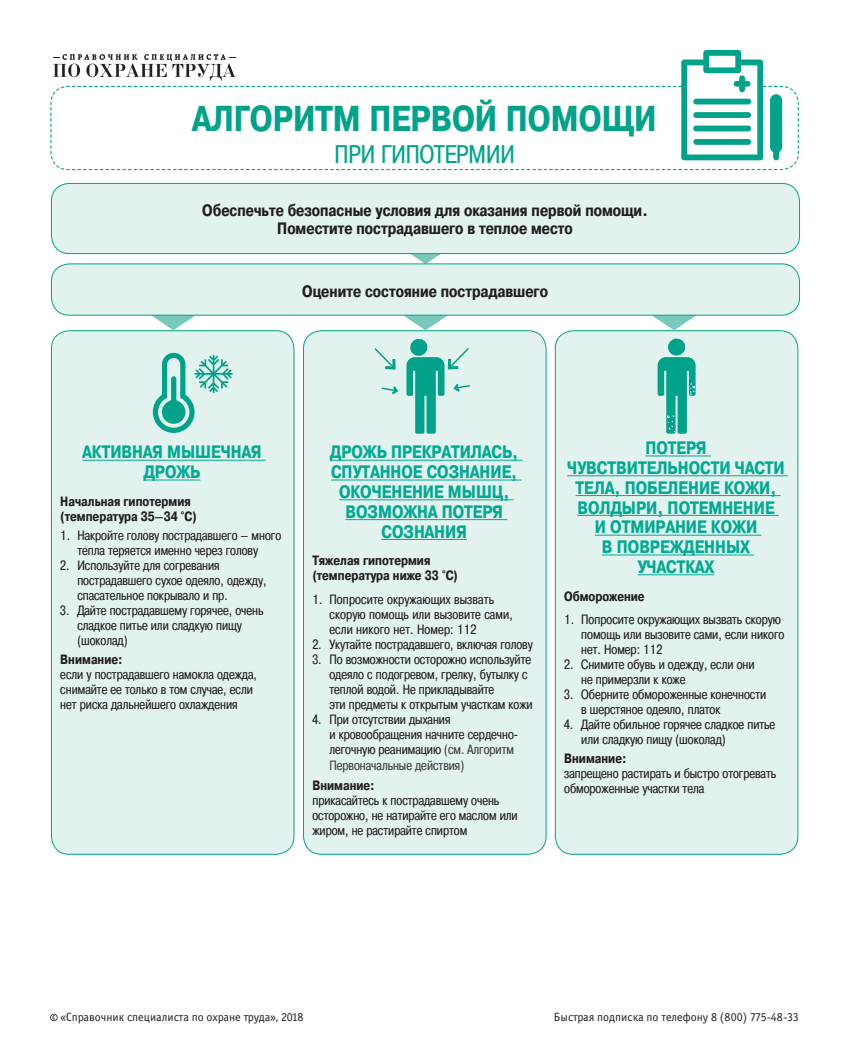
<style>
.page{position:relative;width:851px;height:1063px;background:#fff}
.page>*{position:absolute;margin:0;border:0;box-sizing:border-box;transform-origin:0 0}
.t1{font:700 36px "Pragmatica Cond C";color:#00a38a}
.t2{font:25.5px "Pragmatica Cond C";color:#00a38a}
.t3{font:700 18px/19.8px "Pragmatica Cond C";color:#00aa93;text-align:center}
.t4{font:700 16.5px/18.8px "Pragmatica Cond C";color:#231f20;text-align:center}
.t5{font:13.5px/15px "Pragmatica Cond C";color:#231f20}
.t6{font:700 13.5px/15px "Pragmatica Cond C";color:#231f20}
.t7{font:13.5px "Pragmatica Cond C";color:#3e3e3f}
.t8{font:12px "Officina Sans Book C";color:#231f20}
.t9{font:9px "Text Book C";letter-spacing:.045em;color:#231f20}
.s1{color:#3e3e3f}
.s2{font-family:"Century Schlbk Cyr";font-size:16.5px}
</style>
<div class="page">
<svg style="left:395px;top:254px;width:60px;height:10px"></svg>
<svg style="left:152px;top:316px;width:42px;height:14px"></svg>
<svg style="left:653px;top:316px;width:42px;height:14px"></svg>
<svg style="left:404px;top:316px;width:43px;height:14px"></svg>
<svg style="left:50px;top:1014px;width:8px;height:7px"></svg>
<div style="left:51px;top:183px;width:748px;height:71px;background:#e2f2ef;border-radius:18px"></div>
<div style="left:51px;top:183px;width:748px;height:71px;border:1px solid #00a38a;border-radius:18px"></div>
<div style="left:51px;top:264px;width:748px;height:51px;background:#e2f2ef;border-radius:18px"></div>
<div style="left:51px;top:264px;width:748px;height:52px;border:1px solid #00a38a;border-radius:18px"></div>
<div style="left:51px;top:331px;width:243px;height:523px;background:#e2f2ef;border-radius:18px"></div>
<hr style="left:83px;top:460px;width:183px;height:1px;background:#00aa93">
<hr style="left:144px;top:480px;width:56px;height:1px;background:#00aa93">
<div style="left:51px;top:330px;width:243px;height:525px;border:1px solid #00a38a;border-radius:18px"></div>
<div style="left:303px;top:331px;width:243px;height:523px;background:#e2f2ef;border-radius:18px"></div>
<hr style="left:330px;top:460px;width:192px;height:1px;background:#00aa93">
<hr style="left:331px;top:480px;width:190px;height:1px;background:#00aa93">
<hr style="left:339px;top:499px;width:174px;height:1px;background:#00aa93">
<hr style="left:345px;top:519px;width:162px;height:1px;background:#00aa93">
<hr style="left:381px;top:539px;width:86px;height:1px;background:#00aa93">
<div style="left:303px;top:330px;width:243px;height:525px;border:1px solid #00a38a;border-radius:18px"></div>
<div style="left:555px;top:331px;width:242px;height:523px;background:#e2f2ef;border-radius:18px"></div>
<hr style="left:645px;top:456px;width:65px;height:1px;background:#00aa93">
<hr style="left:567px;top:475px;width:220px;height:1px;background:#00aa93">
<hr style="left:575px;top:495px;width:205px;height:1px;background:#00aa93">
<hr style="left:577px;top:515px;width:201px;height:1px;background:#00aa93">
<hr style="left:594px;top:535px;width:167px;height:1px;background:#00aa93">
<hr style="left:602px;top:555px;width:152px;height:1px;background:#00aa93">
<hr style="left:637px;top:574px;width:77px;height:1px;background:#00aa93">
<div style="left:555px;top:330px;width:243px;height:525px;border:1px solid #00a38a;border-radius:18px"></div>
<svg style="left:153px;top:353px;width:79px;height:80px"></svg>
<svg style="left:374px;top:348px;width:22px;height:22px"></svg>
<svg style="left:406px;top:338px;width:64px;height:96px"></svg>
<svg style="left:381px;top:386px;width:18px;height:9px"></svg>
<svg style="left:657px;top:338px;width:38px;height:96px"></svg>
<svg style="left:50px;top:50px;width:749px;height:121px"></svg>
<h1 class="t1" style="left:193px;top:98px;width:465px">АЛГОРИТМ ПЕРВОЙ ПОМОЩИ</h1>
<h2 class="t2" style="left:334px;top:139px;width:182px">ПРИ ГИПОТЕРМИИ</h2>
<p class="t4" style="left:202px;top:201px;width:447px">Обеспечьте безопасные условия для оказания первой помощи.<br>Поместите пострадавшего в теплое место</p>
<p class="t4" style="left:302px;top:282px;width:247px">Оцените состояние пострадавшего</p>
<h3 class="t3" style="left:83px;top:442px;width:181px">АКТИВНАЯ МЫШЕЧНАЯ<br>ДРОЖЬ</h3>
<p class="t6" style="left:60px;top:494px;width:138px">Начальная гипотермия (температура 35–34 °С)</p>
<p class="t5" style="left:60px;top:528px;width:222px;text-align:center">1. Накройте голову пострадавшего – много тепла теряется именно через голову</p>
<p class="t5" style="left:77px;top:558px;width:191px;text-indent:-17px">2. Используйте для согревания пострадавшего сухое одеяло, одежду, спасательное покрывало и пр.</p>
<p class="t5" style="left:77px;top:603px;width:187px;text-indent:-17px">3. Дайте пострадавшему горячее, очень сладкое питье или сладкую пищу (шоколад)</p>
<p class="t6" style="left:60px;top:652px;width:64px">Внимание:</p>
<p class="t5" style="left:60px;top:667px;width:198px">если у пострадавшего намокла одежда, снимайте ее только в том случае, если нет риска дальнейшего охлаждения</p>
<h3 class="t3" style="left:330px;top:442px;width:190px">ДРОЖЬ ПРЕКРАТИЛАСЬ,<br>СПУТАННОЕ СОЗНАНИЕ,<br>ОКОЧЕНЕНИЕ МЫШЦ,<br>ВОЗМОЖНА ПОТЕРЯ<br>СОЗНАНИЯ</h3>
<p class="t6" style="left:312px;top:553px;width:147px">Тяжелая гипотермия (температура ниже 33 °С)</p>
<p class="t5" style="left:329px;top:592px;width:185px;text-indent:-17px">1. Попросите окружающих вызвать скорую помощь или вызовите сами, если никого нет. Номер: 112</p>
<p class="t5" style="left:312px;top:637px;width:222px">2. Укутайте пострадавшего, включая голову</p>
<p class="t5" style="left:329px;top:652px;width:205px;text-indent:-17px">3. По возможности осторожно используйте одеяло с подогревом, грелку, бутылку с теплой водой. Не прикладывайте<br>эти предметы к открытым участкам кожи</p>
<p class="t5" style="left:329px;top:712px;width:190px;text-indent:-17px">4. При отсутствии дыхания<br>и кровообращения начните сердечно&shy;легочную реанимацию <span class="s1">(см. Алгоритм</span></p>
<p class="t7" style="left:329px;top:758px;width:136px">Первоначальные действия)</p>
<p class="t6" style="left:312px;top:778px;width:64px">Внимание:</p>
<p class="t5" style="left:312px;top:792px;width:207px">прикасайтесь к пострадавшему очень осторожно, не натирайте его маслом или жиром, не растирайте спиртом</p>
<h3 class="t3" style="left:567px;top:438px;width:219px">ПОТЕРЯ<br>ЧУВСТВИТЕЛЬНОСТИ ЧАСТИ<br>ТЕЛА, ПОБЕЛЕНИЕ КОЖИ,<br>ВОЛДЫРИ, ПОТЕМНЕНИЕ<br>И ОТМИРАНИЕ КОЖИ<br>В ПОВРЕЖДЕННЫХ<br>УЧАСТКАХ</h3>
<p class="t6" style="left:564px;top:589px;width:82px">Обморожение</p>
<p class="t5" style="left:581px;top:612px;width:204px;text-indent:-17px">1. Попросите окружающих вызвать скорую помощь или вызовите сами, если никого нет. Номер: 112</p>
<p class="t5" style="left:581px;top:657px;width:175px;text-indent:-17px">2. Снимите обувь и одежду, если они не примерзли к коже</p>
<p class="t5" style="left:581px;top:687px;width:186px;text-indent:-17px">3. Оберните обмороженные конечности в шерстяное одеяло, платок</p>
<p class="t5" style="left:581px;top:717px;width:195px;text-indent:-17px">4. Дайте обильное горячее сладкое питье или сладкую пищу (шоколад)</p>
<p class="t6" style="left:564px;top:751px;width:64px">Внимание:</p>
<p class="t5" style="left:564px;top:766px;width:213px">запрещено растирать и быстро отогревать обмороженные участки тела</p>
<p class="t8" style="left:51px;top:1011px;width:254px"><span class="s2">62</span>«Справочник специалиста по охране труда», 2018</p>
<p class="t8" style="left:554px;top:1011px;width:246px">Быстрая подписка по телефону 8 (800) 775-48-33</p>
<p class="t9" style="left:594px;top:1013px;width:177px">Справочник специалиста по охране труда</p>
</div>
